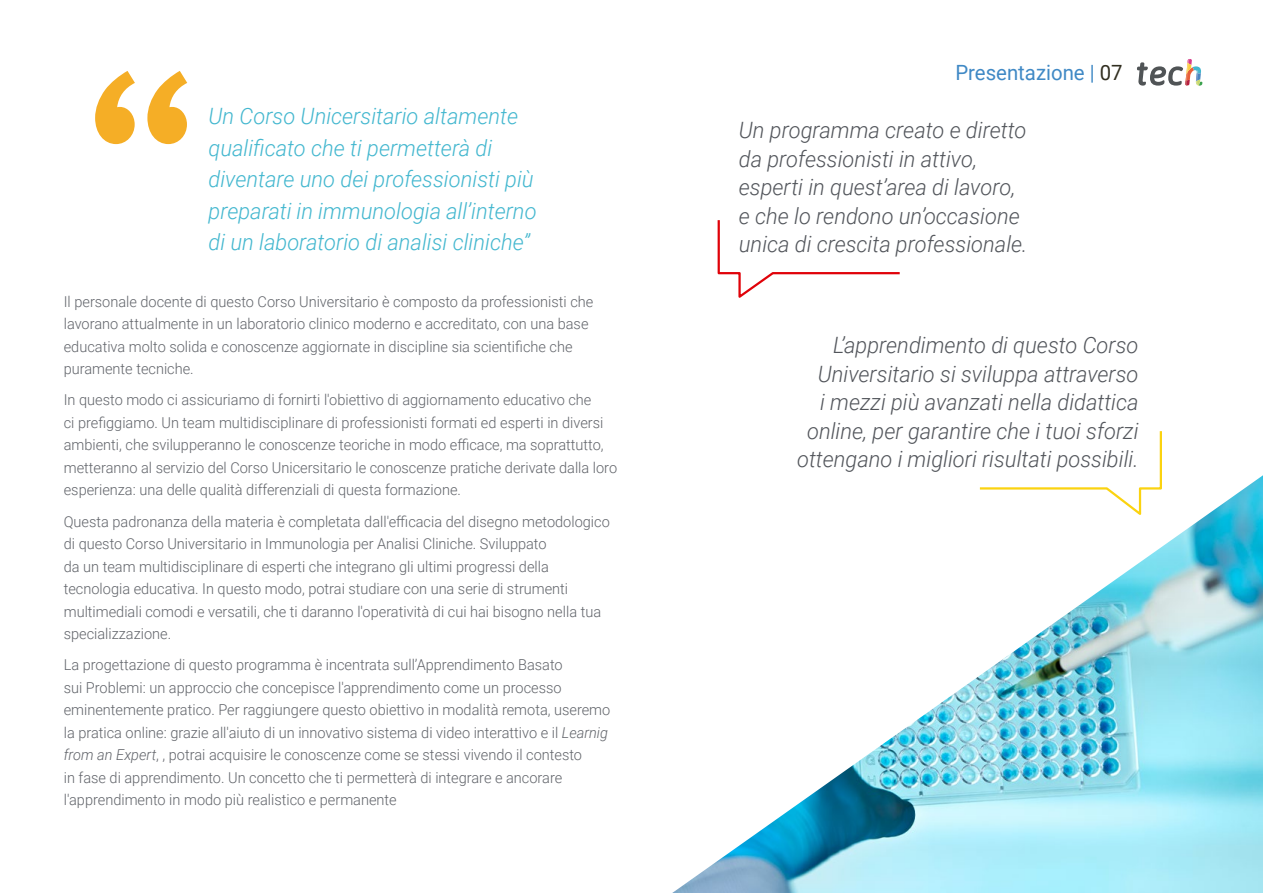
<style>
.page{position:relative;width:1263px;height:893px;background:#fff}
.page>*{position:absolute;margin:0;border:0;box-sizing:border-box;transform-origin:0 0}
.t1{font:italic 300 22.5px/28.5px "Roboto";color:#52555b;text-align:right}
.t2{font:italic 300 22.5px/31.5px "Roboto";color:#43b7cf}
.t3{font:21px "Roboto";color:#4089c5}
.t4{font:300 15px/22.5px "Roboto";color:#61646a}
.s1{font-style:italic}
.s2{color:#312e20}
</style>
<div class="page">
<svg style="left:95px;top:71px;width:92px;height:73px"></svg>
<svg style="left:1159px;top:431px;width:3px;height:44px"></svg>
<svg style="left:717px;top:220px;width:183px;height:78px"></svg>
<img style="left:672px;top:475px;width:591px;height:418px">
<svg style="left:1137px;top:59px;width:65px;height:27px"></svg>
<h1 class="t2" style="left:208px;top:100px;width:330px">Un Corso Unicersitario altamente qualificato che ti permetterà di diventare uno dei professionisti più preparati in immunologia all’interno di un laboratorio di analisi cliniche”</h1>
<p class="t4" style="left:64px;top:290px;width:531px">Il personale docente di questo Corso Universitario è composto da professionisti che lavorano attualmente in un laboratorio clinico moderno e accreditato, con una base educativa molto solida e conoscenze aggiornate in discipline sia scientifiche che puramente tecniche.</p>
<p class="t4" style="left:64px;top:388px;width:555px">In questo modo ci assicuriamo di fornirti l'obiettivo di aggiornamento educativo che<br>ci prefiggiamo. Un team multidisciplinare di professionisti formati ed esperti in diversi ambienti, che svilupperanno le conoscenze teoriche in modo efficace, ma soprattutto, metteranno al servizio del Corso Unicersitario le conoscenze pratiche derivate dalla loro esperienza: una delle qualità differenziali di questa formazione.</p>
<p class="t4" style="left:64px;top:509px;width:548px">Questa padronanza della materia è completata dall'efficacia del disegno metodologico di questo Corso Universitario in Immunologia per Analisi Cliniche. Sviluppato<br>da un team multidisciplinare di esperti che integrano gli ultimi progressi della tecnologia educativa. In questo modo, potrai studiare con una serie di strumenti multimediali comodi e versatili, che ti daranno l'operatività di cui hai bisogno nella tua specializzazione.</p>
<p class="t4" style="left:64px;top:653px;width:548px">La progettazione di questo programma è incentrata sull’Apprendimento Basato<br>sui Problemi: un approccio che concepisce l'apprendimento come un processo eminentemente pratico. Per raggiungere questo obiettivo in modalità remota, useremo la pratica online: grazie all'aiuto di un innovativo sistema di video interattivo e il <span class="s1">Learnig from an Expert</span>, , potrai acquisire le conoscenze come se stessi vivendo il contesto<br>in fase di apprendimento. Un concetto che ti permetterà di integrare e ancorare l'apprendimento in modo più realistico e permanente</p>
<h2 class="t3" style="left:955px;top:57px;width:169px">Presentazione | <span class="s2">07</span></h2>
<h1 class="t1" style="left:739px;top:115px;width:290px;text-align:left">Un programma creato e diretto da professionisti in attivo, esperti in quest’area di lavoro, e che lo rendono un’occasione unica di crescita professionale.</h1>
<h1 class="t1" style="left:797px;top:330px;width:343px">L’apprendimento di questo Corso Universitario si sviluppa attraverso<br>i mezzi più avanzati nella didattica online, per garantire che i tuoi sforzi ottengano i migliori risultati possibili.</h1>
</div>
